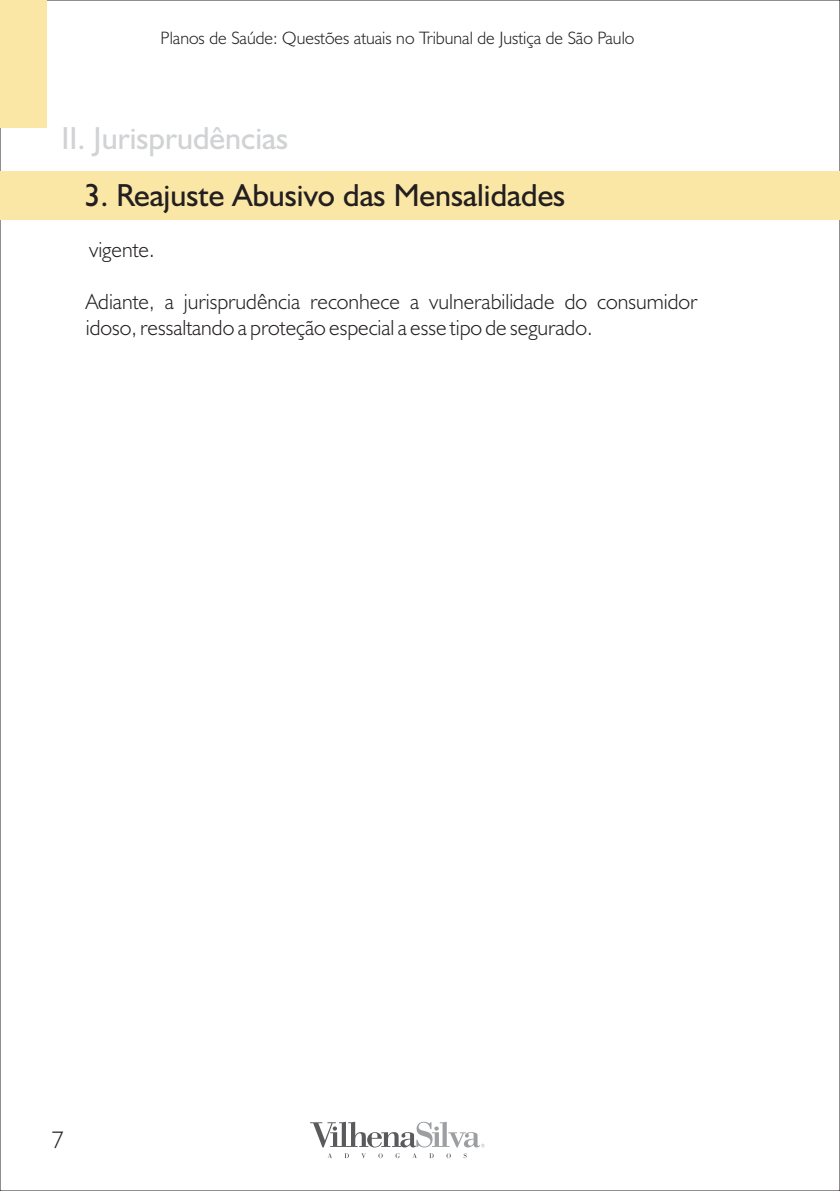
<style>
.page{position:relative;width:840px;height:1191px;background:#fff}
.page>*{position:absolute;margin:0;border:0;box-sizing:border-box;transform-origin:0 0}
.t1{font:32px "Humanist 521 BT";color:#231f20}
.t2{font:32px "Humanist 521 BT";color:#d1d2d4}
.t3{font:300 24px "Humanist 521 BT";color:#231f20}
.t4{font:300 22px/26.2px "Humanist 521 BT";color:#231f20}
.t5{font:300 18px "Humanist 521 BT";color:#231f20}
</style>
<div class="page">
<div style="left:0;top:171px;width:839px;height:49px;background:#fae7a6"></div>
<svg style="left:327px;top:1153px;width:139px;height:5px"></svg>
<svg style="left:310px;top:1121px;width:174px;height:26px"></svg>
<div style="left:0;top:0;width:46px;height:127px;background:#fae7a6"></div>
<p class="t5" style="left:160px;top:30px;width:475px">Planos de Saúde: Questões atuais no Tribunal de Justiça de São Paulo</p>
<h1 class="t2" style="left:61px;top:125px;width:228px">II. Jurisprudências</h1>
<h1 class="t1" style="left:84px;top:181px;width:482px">3. Reajuste Abusivo das Mensalidades</h1>
<p class="t4" style="left:89px;top:238px;width:67px">vigente.</p>
<p class="t4" style="left:86px;top:290px;width:613px">Adiante, a jurisprudência reconhece a vulnerabilidade do consumidor idoso, ressaltando a proteção especial a esse tipo de segurado.</p>
<p class="t3" style="left:52px;top:1130px;width:14px">7</p>
</div>
